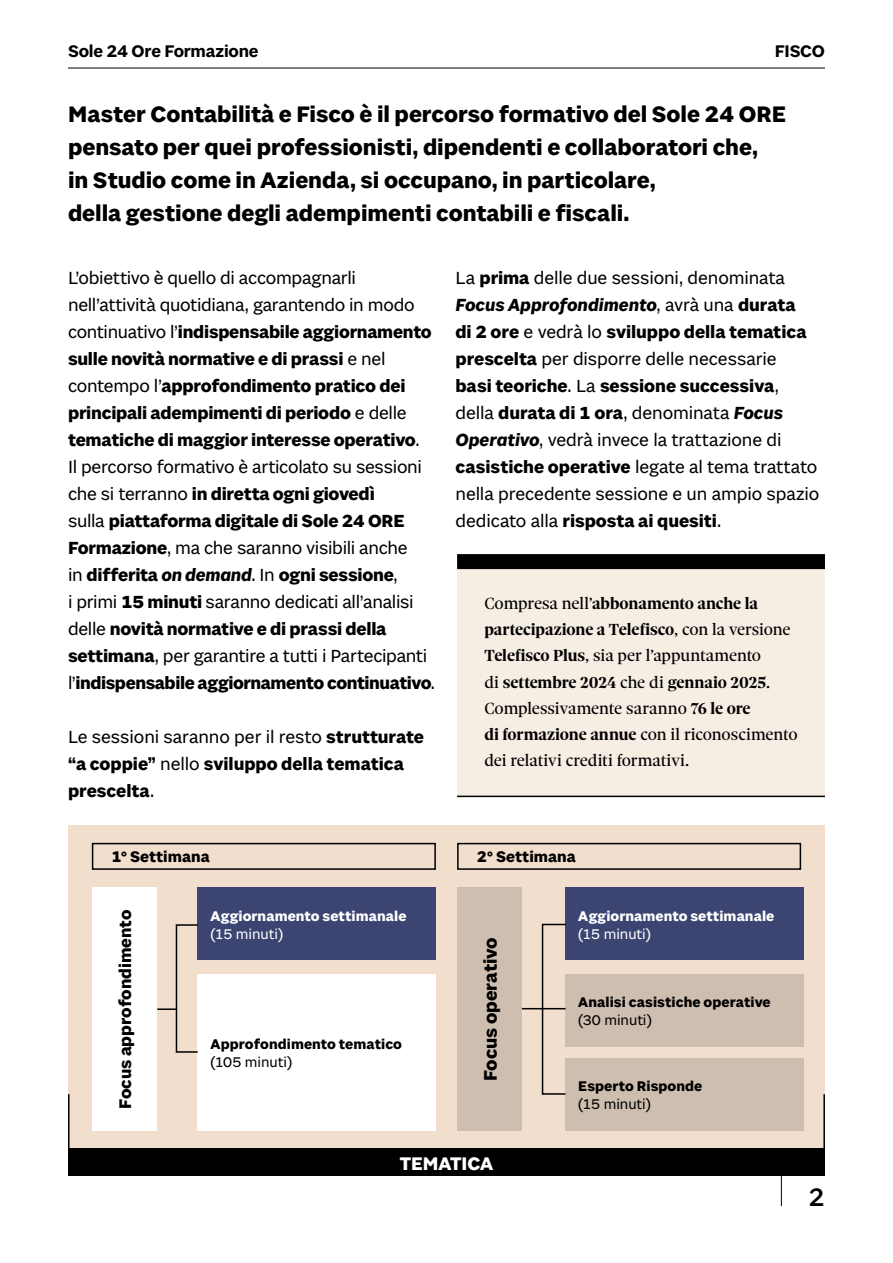
<style>
.page{position:relative;width:893px;height:1263px;background:#fff}
.page>*{position:absolute;margin:0;border:0;box-sizing:border-box;transform-origin:0 0}
.t1{font:500 27px "Sole 24 Sans Number";color:#000}
.t2{font:700 24px/33px "Sole 24 Sans Number";color:#000}
.t3{font:700 19.5px "Sole 24 Sans Number";color:#000}
.t4{font:700 19.5px "Sole 24 Sans Number";letter-spacing:-.005em;color:#fff}
.t5{font:700 18.75px/27px "Sole 24 Sans Number";letter-spacing:-.01em;color:#000}
.t6{font:18.75px/27px "Sole 24 Sans Number";letter-spacing:-.005em;color:#000}
.t7{font:600 18px "Sole 24 Sans Number";letter-spacing:-.01em;color:#000}
.t8{font:700 18px "Sole 24 Sans Number";color:#000}
.t9{font:17.25px/26.2px "Sole 24 Serif Headline";letter-spacing:-.005em;color:#000}
.t10{font:700 16.5px "Sole 24 Sans Number";color:#000}
.t11{font:700 15px "Sole 24 Sans Number";letter-spacing:.005em;color:#000}
.t12{font:700 15px "Sole 24 Sans Number";letter-spacing:.005em;color:#fff}
.t13{font:15px "Sole 24 Sans Number";color:#000}
.t14{font:15px "Sole 24 Sans Number";color:#fff}
.s1{font-weight:400}
.s2{font-style:italic}
.s3{font-weight:700}
.s4{font-weight:700;font-style:italic}
</style>
<div class="page">
<hr style="left:68px;top:68px;width:757px;height:1px;background:#000">
<hr style="left:781px;top:1175px;width:1px;height:31px;background:#000">
<div style="left:68px;top:826px;width:757px;height:349px;background:#f2decc"></div>
<div style="left:92px;top:888px;width:65px;height:243px;background:#fff"></div>
<div style="left:457px;top:888px;width:65px;height:243px;background:#cebeb0"></div>
<div style="left:198px;top:974px;width:238px;height:157px;background:#fff"></div>
<div style="left:566px;top:888px;width:238px;height:72px;background:#3c4472"></div>
<div style="left:198px;top:888px;width:238px;height:72px;background:#3c4472"></div>
<div style="left:566px;top:974px;width:238px;height:72px;background:#cebeb0"></div>
<div style="left:566px;top:1058px;width:238px;height:73px;background:#cebeb0"></div>
<div style="left:68px;top:1148px;width:757px;height:27px;background:#000"></div>
<svg style="left:157px;top:1008px;width:19px;height:2px"></svg>
<div style="left:176px;top:924px;width:22px;height:129px;border:2px solid #000"></div>
<hr style="left:522px;top:1008px;width:44px;height:1px;background:#000">
<div style="left:542px;top:924px;width:24px;height:171px;border:2px solid #000"></div>
<svg style="left:91px;top:842px;width:345px;height:28px"></svg>
<div style="left:457px;top:843px;width:344px;height:27px;border:2px solid #000"></div>
<hr style="left:823px;top:1094px;width:2px;height:81px;background:#000">
<hr style="left:68px;top:1094px;width:2px;height:81px;background:#000">
<div style="left:457px;top:559px;width:368px;height:237px;background:#f6ede3"></div>
<div style="left:457px;top:554px;width:368px;height:15px;background:#000"></div>
<hr style="left:457px;top:796px;width:368px;height:1px;background:#000">
<p class="t7" style="left:68px;top:41px;width:192px">Sole 24 Ore Formazione</p>
<p class="t7" style="left:775px;top:41px;width:52px">FISCO</p>
<p class="t2" style="left:68px;top:99px;width:719px">Master Contabilità e Fisco è il percorso formativo del Sole 24 ORE pensato per quei professionisti, dipendenti e collaboratori che,<br>in Studio come in Azienda, si occupano, in particolare,<br>della gestione degli adempimenti contabili e fiscali.</p>
<p class="t5" style="left:68px;top:265px;width:369px"><span class="s1">L’obiettivo è quello di accompagnarli nell’attività quotidiana, garantendo in modo continuativo l’</span>indispensabile aggiornamento sulle novità normative e di prassi <span class="s1">e nel contempo l’</span>approfondimento pratico dei principali adempimenti di periodo <span class="s1">e delle </span>tematiche di maggior interesse operativo<span class="s1">.<br>Il percorso formativo è articolato su sessioni che si terranno</span> in diretta ogni giovedì<br><span class="s1">sulla</span> piattaforma digitale di Sole 24 ORE Formazione<span class="s1">, ma che saranno visibili anche<br>in</span> differita <span class="s2">on demand</span><span class="s1">. In</span> ogni sessione<span class="s1">,<br>i primi</span> 15 minuti <span class="s1">saranno dedicati all’analisi delle</span> novità normative e di prassi della settimana<span class="s1">, per garantire a tutti i Partecipanti l’</span>indispensabile aggiornamento continuativo<span class="s1">.</span></p>
<p class="t5" style="left:68px;top:724px;width:358px"><span class="s1">Le sessioni saranno per il resto</span> strutturate “a coppie” <span class="s1">nello</span> sviluppo della tematica prescelta<span class="s1">.</span></p>
<p class="t6" style="left:455px;top:265px;width:365px">La <span class="s3">prima</span> delle due sessioni, denominata <span class="s4">Focus Approfondimento</span>, avrà una <span class="s3">durata<br>di 2 ore</span> e vedrà lo <span class="s3">sviluppo della tematica prescelta</span> per disporre delle necessarie<br><span class="s3">basi teoriche</span>. La <span class="s3">sessione successiva</span>, della <span class="s3">durata di 1 ora</span>, denominata <span class="s4">Focus Operativo</span>, vedrà invece la trattazione di <span class="s3">casistiche operative</span> legate al tema trattato nella precedente sessione e un ampio spazio dedicato alla <span class="s3">risposta ai quesiti</span>.</p>
<p class="t9" style="left:484px;top:590px;width:315px">Compresa nell’<span class="s3">abbonamento anche la partecipazione a Telefisco</span>, con la versione <span class="s3">Telefisco Plus</span>, sia per l’appuntamento<br>di <span class="s3">settembre 2024</span> che di <span class="s3">gennaio 2025</span>.<br>Complessivamente saranno <span class="s3">76 le ore<br>di formazione annue</span> con il riconoscimento dei relativi crediti formativi.</p>
<p class="t10" style="left:112px;top:847px;width:100px">1° Settimana</p>
<p class="t10" style="left:477px;top:847px;width:100px">2° Settimana</p>
<p class="t8" style="left:114px;top:1109px;width:201px;rotate:-90deg">Focus approfondimento</p>
<p class="t12" style="left:210px;top:907px;width:198px">Aggiornamento settimanale</p>
<p class="t14" style="left:210px;top:925px;width:74px">(15 minuti)</p>
<p class="t11" style="left:210px;top:1035px;width:193px">Approfondimento tematico</p>
<p class="t13" style="left:210px;top:1053px;width:83px">(105 minuti)</p>
<p class="t3" style="left:479px;top:1081px;width:145px;rotate:-90deg">Focus operativo</p>
<p class="t4" style="left:400px;top:1151px;width:95px">TEMATICA</p>
<p class="t12" style="left:578px;top:907px;width:198px">Aggiornamento settimanale</p>
<p class="t14" style="left:578px;top:925px;width:74px">(15 minuti)</p>
<p class="t11" style="left:578px;top:993px;width:194px">Analisi casistiche operative</p>
<p class="t13" style="left:578px;top:1011px;width:75px">(30 minuti)</p>
<p class="t11" style="left:578px;top:1077px;width:126px">Esperto Risponde</p>
<p class="t13" style="left:578px;top:1095px;width:74px">(15 minuti)</p>
<h1 class="t1" style="left:808px;top:1181px;width:18px">2</h1>
</div>
